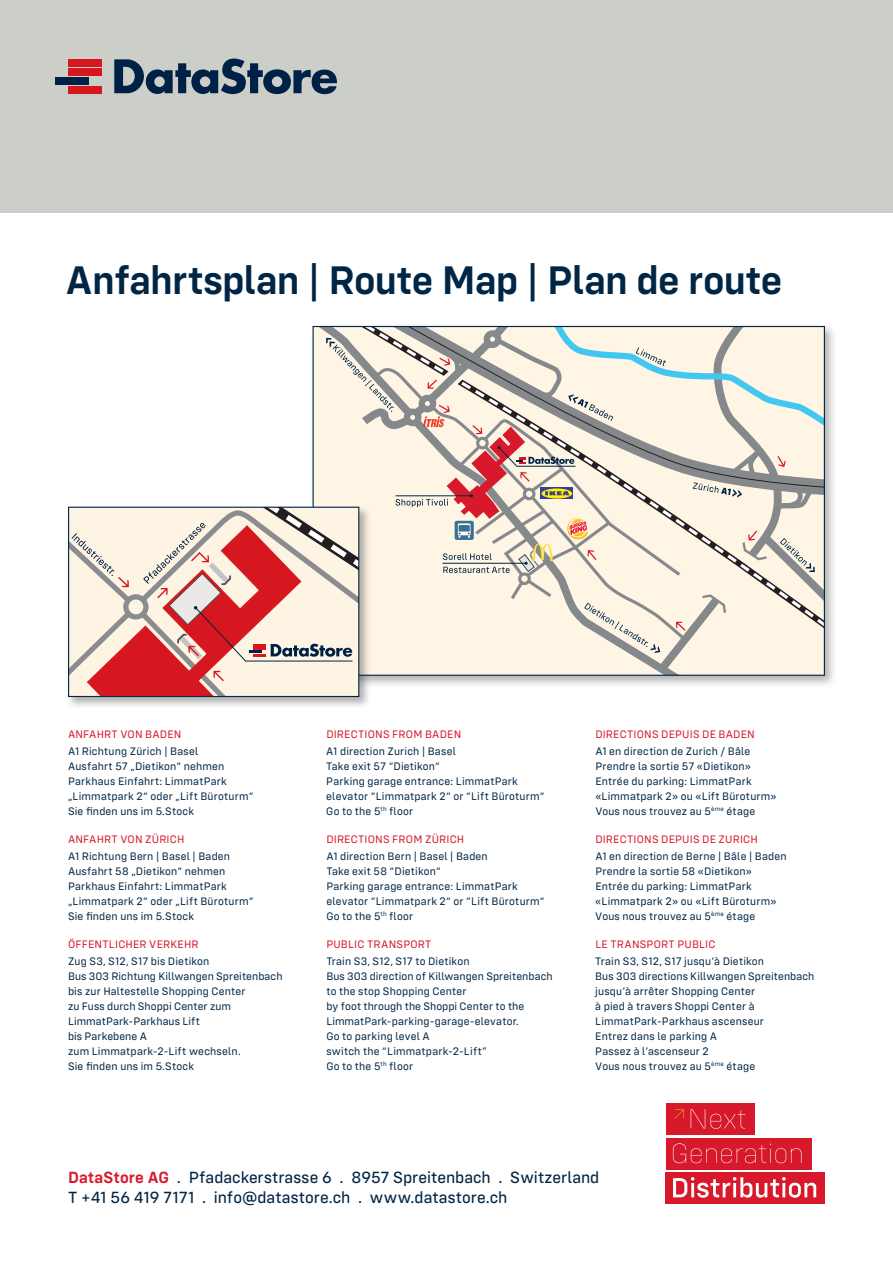
<style>
.page{position:relative;width:893px;height:1263px;background:#fff}
.page>*{position:absolute;margin:0;border:0;box-sizing:border-box;transform-origin:0 0}
.t1{font:600 41.25px "Config";letter-spacing:-.015em;color:#002646}
.t2{font:16.8px/21px "Config Text";color:#002646}
.t3{font:11.25px/15px "Config";letter-spacing:.015em;color:#002646}
.t4{font:11.25px "Config";letter-spacing:.015em;color:#d8182b}
.s1{font-weight:500}
.s2{font-family:"Config";font-weight:600;color:#d8182b}
</style>
<div class="page">
<div style="left:0;top:0;width:893px;height:213px;background:#cccec8"></div>
<svg style="left:114px;top:59px;width:223px;height:35px"></svg>
<div style="left:68px;top:86px;width:34px;height:7px;background:#d7171f"></div>
<div style="left:55px;top:77px;width:34px;height:7px;background:#002146"></div>
<div style="left:68px;top:68px;width:34px;height:7px;background:#d7171f"></div>
<div style="left:68px;top:59px;width:34px;height:8px;background:#d7171f"></div>
<div style="left:666px;top:1103px;width:88px;height:31px;background:#d8182b"></div>
<div style="left:666px;top:1138px;width:145px;height:31px;background:#d8182b"></div>
<div style="left:666px;top:1172px;width:159px;height:31px;background:#d8182b"></div>
<svg style="left:673px;top:1177px;width:143px;height:21px"></svg>
<svg style="left:673px;top:1143px;width:128px;height:20px"></svg>
<svg style="left:691px;top:1109px;width:54px;height:20px"></svg>
<svg style="left:674px;top:1109px;width:10px;height:10px"></svg>
<div style="left:309px;top:322px;width:529px;height:366px;background:#231f20;opacity:.35"></div>
<div style="left:66px;top:504px;width:305px;height:204px;background:#231f20;opacity:.35"></div>
<svg style="left:69px;top:326px;width:755px;height:370px"></svg>
<div style="left:68px;top:507px;width:291px;height:190px;border:1px solid #002646"></div>
<h1 class="t1" style="left:66px;top:255px;width:718px">Anfahrtsplan <span class="s1">|</span> Route Map <span class="s1">|</span> Plan de route</h1>
<p class="t4" style="left:68px;top:727px;width:115px">Anfahrt von Baden</p>
<p class="t3" style="left:68px;top:743px;width:187px">A1 Richtung Zürich | Basel<br>Ausfahrt 57 „Dietikon“ nehmen<br>Parkhaus Einfahrt: LimmatPark „Limmatpark 2“ oder „Lift Büroturm“<br>Sie finden uns im 5.Stock</p>
<p class="t4" style="left:68px;top:832px;width:118px">Anfahrt von Zürich</p>
<p class="t3" style="left:68px;top:848px;width:187px">A1 Richtung Bern | Basel | Baden<br>Ausfahrt 58 „Dietikon“ nehmen<br>Parkhaus Einfahrt: LimmatPark „Limmatpark 2“ oder „Lift Büroturm“<br>Sie finden uns im 5.Stock</p>
<p class="t4" style="left:68px;top:937px;width:132px">Öffentlicher Verkehr</p>
<p class="t3" style="left:68px;top:953px;width:216px">Zug S3, S12, S17 bis Dietikon<br>Bus 303 Richtung Killwangen Spreitenbach bis zur Haltestelle Shopping Center<br>zu Fuss durch Shoppi Center zum<br>LimmatPark-Parkhaus Lift<br>bis Parkebene A<br>zum Limmatpark-2-Lift wechseln.<br>Sie finden uns im 5.Stock</p>
<p class="t4" style="left:326px;top:727px;width:8px">DIRECTION</p>
<p class="t4" style="left:383px;top:727px;width:17px">S FRO</p>
<p class="t4" style="left:413px;top:727px;width:49px">M Baden</p>
<p class="t3" style="left:326px;top:743px;width:220px">A1 direction Zurich | Basel<br>Take exit 57 “Dietikon“<br>Parking garage entrance: LimmatPark elevator “Limmatpark 2“ or “Lift Büroturm“<br>Go to the 5<sup>th</sup> floor</p>
<p class="t4" style="left:326px;top:832px;width:8px">DIRECTION</p>
<p class="t4" style="left:383px;top:832px;width:17px">S FRO</p>
<p class="t4" style="left:413px;top:832px;width:52px">M Zürich</p>
<p class="t3" style="left:326px;top:848px;width:220px">A1 direction Bern | Basel | Baden<br>Take exit 58 “Dietikon“<br>Parking garage entrance: LimmatPark elevator “Limmatpark 2“ or “Lift Büroturm“<br>Go to the 5<sup>th</sup> floor</p>
<p class="t4" style="left:326px;top:937px;width:92px">PUBLIC TRANSPORT</p>
<p class="t3" style="left:326px;top:953px;width:228px">Train S3, S12, S17 to Dietikon<br>Bus 303 direction of Killwangen Spreitenbach to the stop Shopping Center<br>by foot through the Shoppi Center to the<br>LimmatPark-parking-garage-elevator.<br>Go to parking level A<br>switch the “Limmatpark-2-Lift”<br>Go to the 5<sup>th</sup> floor</p>
<p class="t4" style="left:595px;top:727px;width:8px">DIRECTION</p>
<p class="t4" style="left:652px;top:727px;width:89px">S depuis DE BADEN</p>
<p class="t3" style="left:595px;top:743px;width:183px">A1 en direction de Zurich / Bâle<br>Prendre la sortie 57 «Dietikon»<br>Entrée du parking: LimmatPark «Limmatpark 2» ou «Lift Büroturm»<br>Vous nous trouvez au 5<sup>ème</sup> étage</p>
<p class="t4" style="left:595px;top:832px;width:8px">DIRECTION</p>
<p class="t4" style="left:652px;top:832px;width:88px">S depuis DE ZURICH</p>
<p class="t3" style="left:595px;top:848px;width:193px">A1 en direction de Berne | Bâle | Baden<br>Prendre la sortie 58 «Dietikon»<br>Entrée du parking: LimmatPark «Limmatpark 2» ou «Lift Büroturm»<br>Vous nous trouvez au 5<sup>ème</sup> étage</p>
<p class="t4" style="left:595px;top:937px;width:67px">LE TRANSPORT</p>
<p class="t4" style="left:677px;top:937px;width:34px">PUBLIC</p>
<p class="t3" style="left:595px;top:953px;width:221px">Train S3, S12, S17 jusqu’à Dietikon<br>Bus 303 directions Killwangen Spreitenbach jusqu’à arrêter Shopping Center<br>à pied à travers Shoppi Center à<br>LimmatPark-Parkhaus ascenseur<br>Entrez dans le parking A<br>Passez à l’ascenseur 2<br>Vous nous trouvez au 5<sup>ème</sup> étage</p>
<h2 class="t2" style="left:68px;top:1166px;width:533px"><span class="s2">DataStore AG</span> . Pfadackerstrasse 6 . 8957 Spreitenbach . Switzerland<br>T +41 56 419 7171 . info@datastore.ch . www.datastore.ch</h2>
</div>
